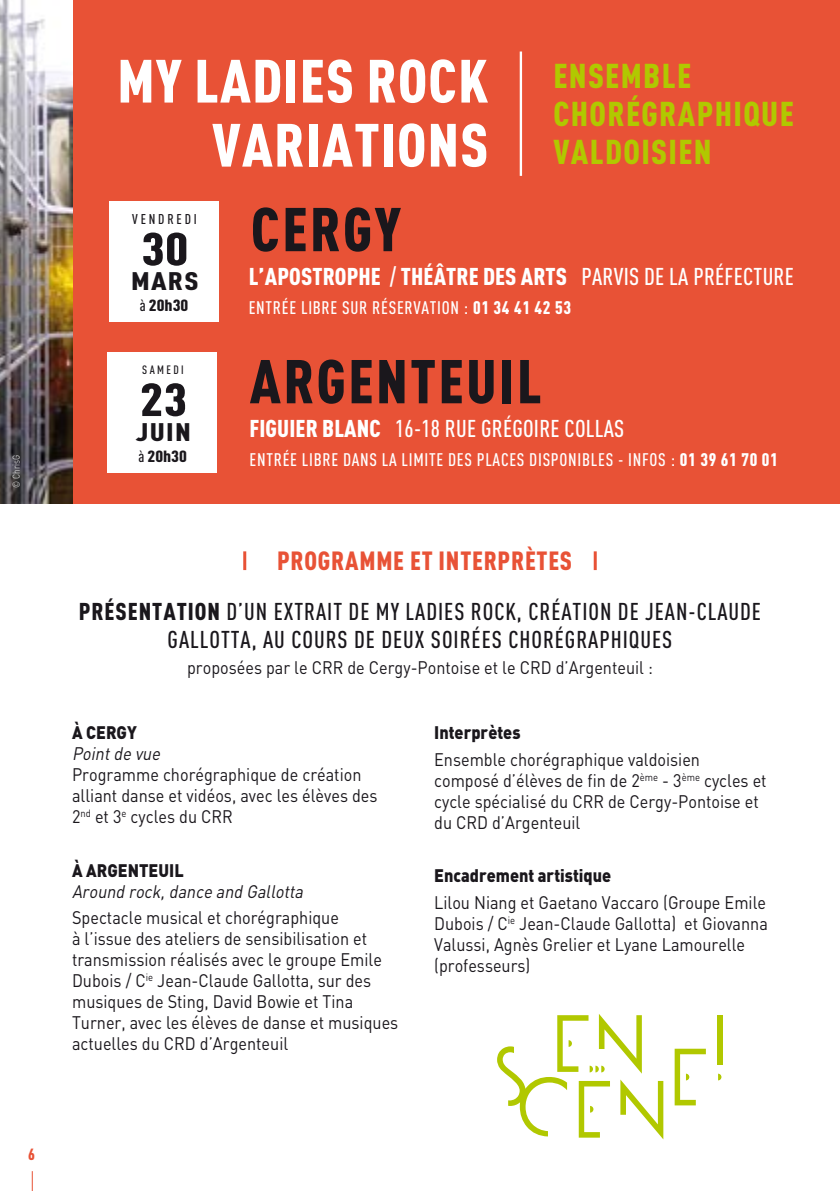
<style>
.page{position:relative;width:840px;height:1191px;background:#fff}
.page>*{position:absolute;margin:0;border:0;box-sizing:border-box;transform-origin:0 0}
.t1{font:900 60.8px "DIN Cond";letter-spacing:.04em;color:#1a171c}
.t2{font:900 60px/64px "DIN Cond";letter-spacing:.02em;color:#fff;text-align:right}
.t3{font:900 45.6px "DIN Cond";color:#1a171c;scale:1.2 1}
.t4{font:900 34px/38px "DIN Cond";letter-spacing:.04em;color:#b1c800}
.t5{font:900 26px "DIN Cond";letter-spacing:.03em;color:#e85236}
.t6{font:900 25px "DIN Cond";letter-spacing:.04em;color:#1a171c;scale:1.2 1}
.t7{font:500 24px "DIN Cond";letter-spacing:.04em;color:#1a171c}
.t8{font:900 24px "DIN Cond";letter-spacing:.005em;color:#fff}
.t9{font:500 24px "DIN Cond";letter-spacing:.01em;color:#fff}
.t10{font:18px/21px "DIN";color:#1a171c;scale:.9 1}
.t11{font:500 18px "DIN Cond";letter-spacing:.04em;color:#fff}
.t12{font:900 18px "DIN";color:#1a171c;scale:.9 1}
.t13{font:italic 18px "DIN";color:#1a171c;scale:.9 1}
.t14{font:900 18px "DIN Cond";letter-spacing:.04em;color:#fff}
.t15{font:900 16px "DIN Cond";color:#1a171c;scale:1.15 1}
.t16{font:900 16px "DIN Cond";color:#e85236}
.t17{font:500 14px "DIN Cond";color:#1a171c}
.t18{font:500 12px "DIN Cond";color:#1a171c}
.t19{font:10px "DIN";color:#fff;scale:.8 1}
.s1{font-weight:500}
.s2{font-weight:900}
</style>
<div class="page">
<div style="left:0;top:0;width:839px;height:503px;background:#e85236"></div>
<hr style="left:243px;top:551px;width:3px;height:19px;background:#e85236">
<hr style="left:593px;top:551px;width:3px;height:19px;background:#e85236">
<hr style="left:519px;top:51px;width:2px;height:125px;background:#fff">
<div style="left:108px;top:352px;width:109px;height:121px;background:#fff"></div>
<img style="left:0;top:0;width:72px;height:503px">
<div style="left:109px;top:201px;width:109px;height:121px;background:#fff"></div>
<svg style="left:32px;top:1171px;width:1px;height:20px"></svg>
<svg style="left:674px;top:1048px;width:31px;height:57px"></svg>
<div style="left:716px;top:1015px;width:6px;height:49px;background:#b1c800"></div>
<svg style="left:718px;top:1073px;width:3px;height:7px"></svg>
<svg style="left:497px;top:1014px;width:166px;height:125px"></svg>
<p class="t19" style="left:10px;top:488px;width:43px;rotate:-90deg">© ChrisG</p>
<p class="t16" style="left:28px;top:1144px;width:8px">6</p>
<h2 class="t2" style="left:117px;top:47px;width:372px">MY LADIES ROCK<br>VARIATIONS</h2>
<h3 class="t4" style="left:553px;top:56px;width:242px">ENSEMBLE<br>CHORÉGRAPHIQUE<br>VALDOISIEN</h3>
<p class="t17" style="left:132px;top:211px;width:66px">VE NDRE DI</p>
<h3 class="t3" style="left:141px;top:220px;width:41px">30</h3>
<h3 class="t6" style="left:131px;top:266px;width:57px">MARS</h3>
<p class="t15" style="left:140px;top:295px;width:44px"><span class="s1">À</span> 20H30</p>
<p class="t18" style="left:142px;top:362px;width:43px">SA MEDI</p>
<h3 class="t3" style="left:140px;top:371px;width:41px">23</h3>
<h3 class="t6" style="left:136px;top:416px;width:47px">JUIN</h3>
<p class="t15" style="left:138px;top:446px;width:44px"><span class="s1">À</span> 20H30</p>
<h1 class="t1" style="left:251px;top:191px;width:151px">CERGY</h1>
<h3 class="t8" style="left:248px;top:261px;width:535px">L’APOSTROPHE <span class="s1">/</span> THÉÂTRE DES ARTS <span class="s1">PARVIS DE LA PRÉ FECTURE</span></h3>
<p class="t11" style="left:248px;top:297px;width:26px">ENTRÉE</p>
<p class="t11" style="left:301px;top:297px;width:105px">LIBRE SUR RÉSERVAT</p>
<p class="t14" style="left:437px;top:297px;width:135px"><span class="s1">ION :</span> 01 34 41 42 53</p>
<h1 class="t1" style="left:249px;top:343px;width:293px">ARGENTEUIL</h1>
<h3 class="t9" style="left:249px;top:414px;width:376px"><span class="s2">FIGUIER BLANC</span> 16-18 RUE GRÉGOIRE COLLAS</h3>
<p class="t11" style="left:249px;top:449px;width:26px">ENTRÉE</p>
<p class="t11" style="left:302px;top:449px;width:477px">LIBRE DANS LA LIMITE DES PLACES DISPONIBLES - INFOS : <span class="s2">01 39 61 70 01</span></p>
<h3 class="t5" style="left:277px;top:544px;width:296px">PROGRAMME ET INTERPRÈTES</h3>
<h3 class="t7" style="left:79px;top:597px;width:461px"><span class="s2">PRÉSENTATION</span> D’UN EXTRAIT DE MY LADIES ROCK, CRÉAT</h3>
<h3 class="t7" style="left:582px;top:597px;width:177px">ION DE JEAN-CLAUDE</h3>
<h3 class="t7" style="left:167px;top:625px;width:53px">GALLOTTA</h3>
<h3 class="t7" style="left:251px;top:625px;width:422px">, AU COURS DE DEUX SOIRÉES CHORÉGRAPHIQUES</h3>
<p class="t10" style="left:187px;top:656px;width:519px">proposées par le CRR de Cergy-Pontoise et le CRD d’Argenteuil :</p>
<p class="t12" style="left:72px;top:720px;width:73px">À Cergy</p>
<p class="t13" style="left:72px;top:742px;width:103px">Pointde vue</p>
<p class="t10" style="left:72px;top:764px;width:341px">Programme chorégraphique de création alliant danse et vidéos, avec les élèves des<br>2<sup>nd</sup> et 3<sup>e</sup> cycles du CRR</p>
<p class="t12" style="left:72px;top:858px;width:116px">À Argenteuil</p>
<p class="t13" style="left:72px;top:880px;width:262px">Around rock,dance and Gallotta</p>
<p class="t10" style="left:72px;top:907px;width:364px">Spectacle musical et chorégraphique<br>à l’issue des ateliers de sensibilisation et transmission réalisés avec le groupe Emile Dubois / C<sup>ie</sup> Jean-Claude Gallotta, sur des musiques de Sting, David Bowie et Tina Turner, avec les élèves de danse et musiques actuelles du CRD d’Argenteuil</p>
<p class="t12" style="left:434px;top:720px;width:97px">Interprètes</p>
<p class="t10" style="left:434px;top:748px;width:371px">Ensemble chorégraphique valdoisien composé d’élèves de fin de 2<sup>ème</sup> - 3<sup>ème</sup> cycles et cycle spécialisé du CRR de Cergy-Pontoise et du CRD d’Argenteuil</p>
<p class="t12" style="left:434px;top:863px;width:198px">Encadrement artistique</p>
<p class="t10" style="left:434px;top:891px;width:372px">Lilou Niang et Gaetano Vaccaro (Groupe Emile Dubois / C<sup>ie</sup> Jean-Claude Gallotta) et Giovanna Valussi, Agnès Grelier et Lyane Lamourelle (professeurs)</p>
</div>
